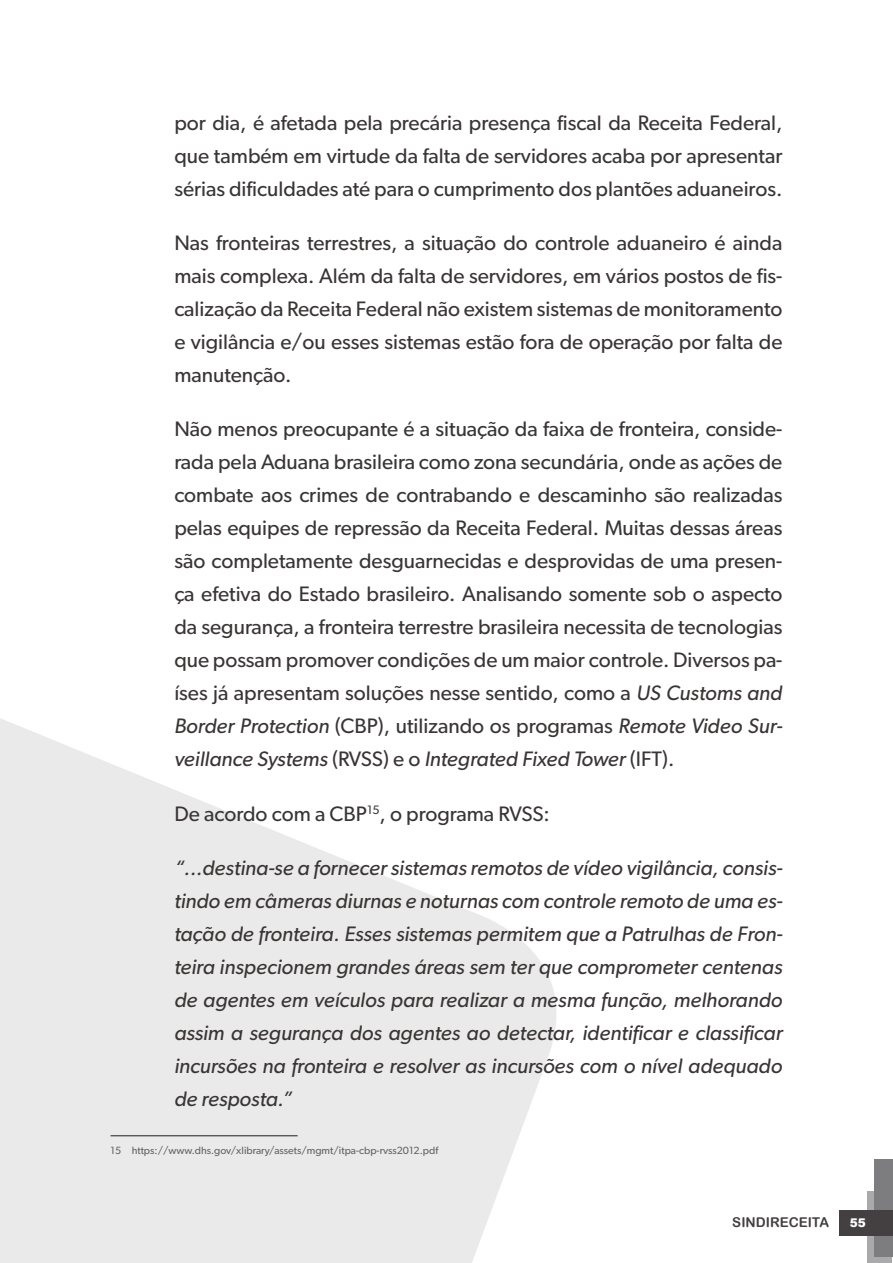
<style>
.page{position:relative;width:893px;height:1263px;background:#fff}
.page>*{position:absolute;margin:0;border:0;box-sizing:border-box;transform-origin:0 0}
.t1{font:21px/33px "Gibson";color:#393535;text-align:justify}
.t2{font:italic 21px/33px "Gibson";color:#393535;text-align:justify}
.t3{font:13.5px "Arial Rounded MT Bold";color:#444041}
.t4{font:900 12px "Arial";color:#fff}
.t5{font:10.5px "Gibson";color:#656365}
.s1{font-style:italic}
</style>
<div class="page">
<svg style="left:488px;top:919px;width:68px;height:299px;fill:#ebeaea"></svg>
<svg style="left:0;top:718px;width:488px;height:545px;fill:#ebeaea"></svg>
<div style="left:868px;top:1191px;width:24px;height:72px;background:#aaaaac"></div>
<div style="left:874px;top:1159px;width:19px;height:97px;background:#7d7c7e"></div>
<div style="left:839px;top:1210px;width:54px;height:25px;background:#444041"></div>
<hr style="left:111px;top:1135px;width:187px;height:1px;background:#241f1f">
<p class="t1" style="left:174px;top:106px;width:610px">por dia, é afetada pela precária presença fiscal da Receita Federal, que também em virtude da falta de servidores acaba por apresentar sérias dificuldades até para o cumprimento dos plantões aduaneiros.</p>
<p class="t1" style="left:174px;top:226px;width:610px">Nas fronteiras terrestres, a situação do controle aduaneiro é ainda mais complexa. Além da falta de servidores, em vários postos de fis&shy;calização da Receita Federal não existem sistemas de monitoramento e vigilância e/ou esses sistemas estão fora de operação por falta de manutenção.</p>
<p class="t1" style="left:174px;top:412px;width:610px">Não menos preocupante é a situação da faixa de fronteira, conside&shy;rada pela Aduana brasileira como zona secundária, onde as ações de combate aos crimes de contrabando e descaminho são realizadas pelas equipes de repressão da Receita Federal. Muitas dessas áreas são completamente desguarnecidas e desprovidas de uma presen&shy;ça efetiva do Estado brasileiro. Analisando somente sob o aspecto da segurança, a fronteira terrestre brasileira necessita de tecnologias que possam promover condições de um maior controle. Diversos pa&shy;íses já apresentam soluções nesse sentido, como a <span class="s1">US Customs and Border Protection</span> (CBP), utilizando os programas <span class="s1">Remote Video Sur&shy;veillance Systems</span> (RVSS) e o <span class="s1">Integrated Fixed Tower</span> (IFT).</p>
<p class="t1" style="left:174px;top:797px;width:377px">De acordo com a CBP<sup>15</sup>, o programa RVSS:</p>
<p class="t2" style="left:174px;top:851px;width:610px">“...destina-se a fornecer sistemas remotos de vídeo vigilância, consis&shy;tindo em câmeras diurnas e noturnas com controle remoto de uma es&shy;tação de fronteira. Esses sistemas permitem que a Patrulhas de Fron&shy;teira inspecionem grandes áreas sem ter que comprometer centenas de agentes em veículos para realizar a mesma função, melhorando assim a segurança dos agentes ao detectar, identificar e classificar incursões na fronteira e resolver as incursões com o nível adequado de resposta.”</p>
<p class="t5" style="left:111px;top:1144px;width:329px">15 https://www.dhs.gov/xlibrary/assets/mgmt/itpa-cbp-rvss2012.pdf</p>
<p class="t3" style="left:732px;top:1214px;width:98px">SINDIRECEITA</p>
<p class="t4" style="left:850px;top:1213px;width:18px">55</p>
</div>
